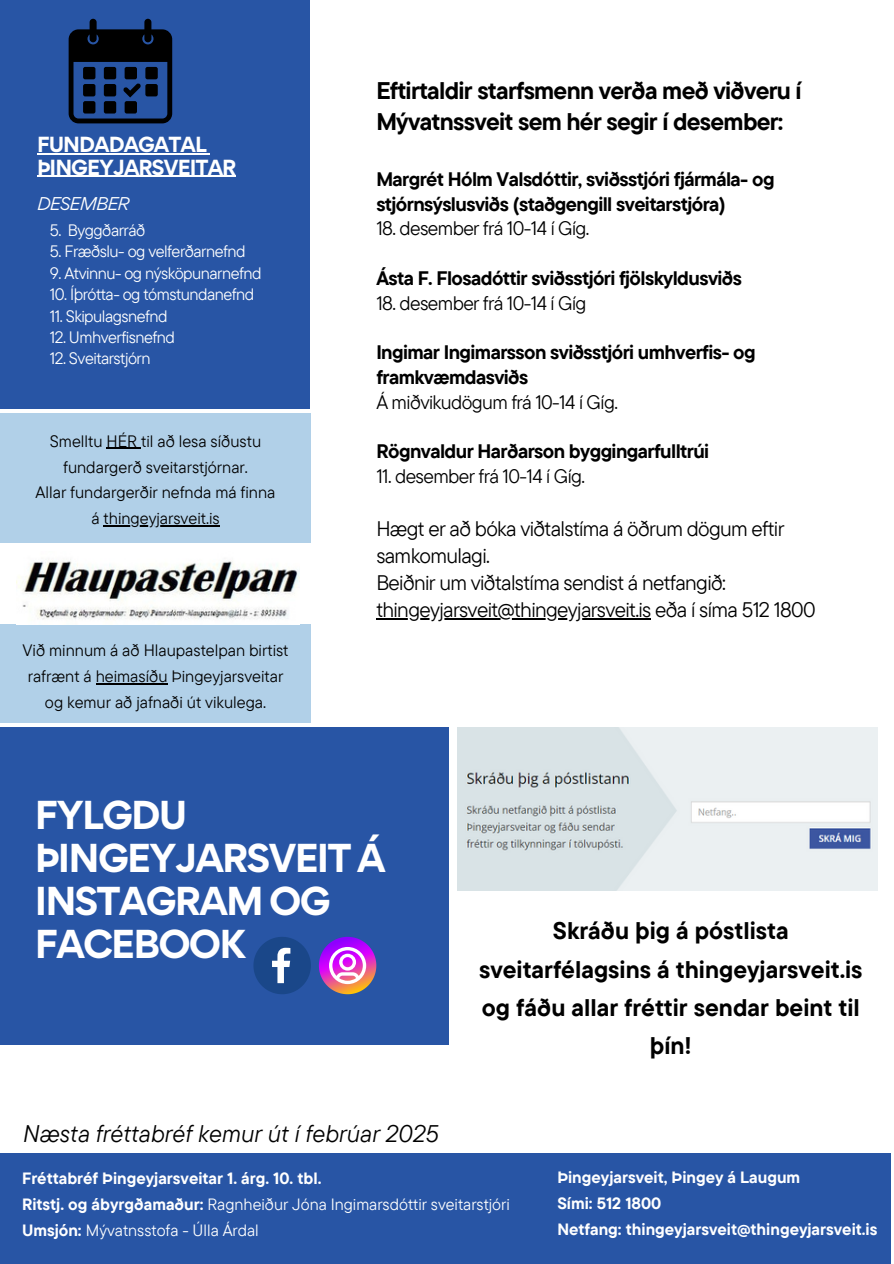
<style>
.page{position:relative;width:894px;height:1264px;background:#fff}
.page>*{position:absolute;margin:0;border:0;box-sizing:border-box;transform-origin:0 0}
.t1{font:700 36px/42.8px "Gordita";letter-spacing:-.05em;color:#fff}
.t2{font:700 24px/38.2px "TT Commons Pro";color:#000;text-align:center}
.t3{font:700 24px/30.3px "TT Commons Pro";letter-spacing:-.03em;color:#000}
.t4{font:italic 24px "TT Commons Pro";color:#000}
.t5{font:21px/27px "TT Commons Pro";letter-spacing:-.03em;color:#000}
.t6{font:700 19.5px/24.8px "TT Commons Pro";letter-spacing:-.03em;color:#000}
.t7{font:19.5px "TT Commons Pro";letter-spacing:-.03em;color:#000}
.t8{font:700 19.5px/22.5px "Gordita";letter-spacing:-.05em;color:#fff}
.t9{font:16.5px/25.8px "TT Commons Pro";color:#000;text-align:center}
.t10{font:16.5px "TT Commons Pro";letter-spacing:-.03em;color:#fff}
.t11{font:italic 16.5px "Gordita";letter-spacing:-.05em;color:#fff}
.t12{font:700 16.35px "TT Commons Pro";color:#fff}
.t13{font:16.35px "TT Commons Pro";color:#fff}
.s1{font-weight:400}
.s2{font-weight:700}
</style>
<div class="page">
<div style="left:0;top:727px;width:448px;height:317px;background:#2855a5"></div>
<svg style="left:319px;top:936px;width:57px;height:58px"></svg>
<svg style="left:253px;top:937px;width:58px;height:57px"></svg>
<img style="left:457px;top:727px;width:419px;height:163px">
<div style="left:0;top:1152px;width:890px;height:111px;background:#2855a5"></div>
<div style="left:0;top:0;width:310px;height:409px;background:#2855a5"></div>
<svg style="left:69px;top:19px;width:103px;height:104px"></svg>
<div style="left:0;top:624px;width:311px;height:99px;background:#b1d0e8"></div>
<div style="left:0;top:413px;width:311px;height:130px;background:#b1d0e8"></div>
<img style="left:17px;top:559px;width:282px;height:62px">
<hr style="left:37px;top:153px;width:169px;height:1px;background:#fff">
<hr style="left:37px;top:176px;width:198px;height:1px;background:#fff">
<hr style="left:106px;top:448px;width:35px;height:1px;background:#000">
<hr style="left:103px;top:525px;width:117px;height:1px;background:#000">
<hr style="left:96px;top:683px;width:71px;height:1px;background:#000">
<hr style="left:376px;top:618px;width:274px;height:1px;background:#000">
<h6 class="t8" style="left:37px;top:133px;width:201px">FUNDADAGATAL<br>ÞINGEYJARSVEITAR</h6>
<p class="t11" style="left:37px;top:192px;width:94px">DESEMBER</p>
<h2 class="t10" style="left:50px;top:219px;width:97px">5. Byggðarráð</h2>
<h5 class="t10" style="left:50px;top:241px;width:197px">5. Fræðslu- og velferðarnefnd</h5>
<h5 class="t10" style="left:50px;top:262px;width:213px">9. Atvinnu- og nýsköpunarnefnd</h5>
<h5 class="t10" style="left:50px;top:284px;width:206px">10. Íþrótta- og tómstundanefnd</h5>
<h5 class="t10" style="left:50px;top:305px;width:119px">11. Skipulagsnefnd</h5>
<h5 class="t10" style="left:50px;top:326px;width:126px">12. Umhverfisnefnd</h5>
<h4 class="t10" style="left:50px;top:348px;width:102px">12. Sveitarstjórn</h4>
<p class="t9" style="left:50px;top:427px;width:213px">Smelltu HÉR til að lesa síðustu fundargerð sveitarstjórnar.</p>
<p class="t9" style="left:36px;top:479px;width:241px">Allar fundargerðir nefnda má finna á thingeyjarsveit.is</p>
<h1 class="t9" style="left:22px;top:637px;width:267px">Við minnum á að Hlaupastelpan birtist rafrænt á heimasíðu Þingeyjarsveitar og kemur að jafnaði út vikulega.</h1>
<p class="t3" style="left:376px;top:75px;width:427px">Eftirtaldir starfsmenn verða með viðveru í<br>Mývatnssveit sem hér segir í desember:</p>
<p class="t6" style="left:376px;top:166px;width:400px">Margrét Hólm Valsdóttir, sviðsstjóri fjármála- og stjórnsýslusviðs (staðgengill sveitarstjóra)</p>
<p class="t7" style="left:376px;top:216px;width:214px">18. desember frá 10-14 í Gíg.</p>
<p class="t6" style="left:376px;top:265px;width:367px">Ásta F. Flosadóttir sviðsstjóri fjölskyldusviðs</p>
<p class="t7" style="left:376px;top:290px;width:212px">18. desember frá 10-14 í Gíg</p>
<h2 class="t6" style="left:376px;top:339px;width:381px">Ingimar Ingimarsson sviðsstjóri umhverfis- og framkvæmdasviðs<br><span class="s1">Á miðvikudögum frá 10-14 í Gíg.</span></h2>
<h3 class="t6" style="left:376px;top:438px;width:334px">Rögnvaldur Harðarson byggingarfulltrúi</h3>
<h3 class="t7" style="left:376px;top:463px;width:210px">11. desember frá 10-14 í Gíg.</h3>
<p class="t5" style="left:376px;top:514px;width:409px">Hægt er að bóka viðtalstíma á öðrum dögum eftir samkomulagi.<br>Beiðnir um viðtalstíma sendist á netfangið:</p>
<p class="t5" style="left:376px;top:595px;width:440px">thingeyjarsveit@thingeyjarsveit.is eða í síma 512 1800</p>
<p class="t1" style="left:35px;top:793px;width:352px">FYLGDU<br>ÞINGEYJARSVEIT Á<br>INSTAGRAM OG<br>FACEBOOK</p>
<p class="t4" style="left:23px;top:1118px;width:417px">Næsta fréttabréf kemur út í febrúar 2025</p>
<p class="t2" style="left:479px;top:911px;width:385px">Skráðu þig á póstlista sveitarfélagsins á thingeyjarsveit.is og fáðu allar fréttir sendar beint til þín!</p>
<p class="t12" style="left:22px;top:1167px;width:301px">Fréttabréf Þingeyjarsveitar 1. árg. 10. tbl.</p>
<p class="t13" style="left:22px;top:1193px;width:489px"><span class="s2">Ritstj. og ábyrgðamaður:</span> Ragnheiður Jóna Ingimarsdóttir sveitarstjóri</p>
<p class="t13" style="left:22px;top:1219px;width:238px"><span class="s2">Umsjón:</span> Mývatnsstofa - Úlla Árdal</p>
<p class="t12" style="left:557px;top:1166px;width:244px">Þingeyjarsveit, Þingey á Laugum</p>
<p class="t12" style="left:557px;top:1192px;width:105px">Sími: 512 1800</p>
<p class="t12" style="left:557px;top:1218px;width:321px">Netfang: thingeyjarsveit@thingeyjarsveit.is</p>
</div>
